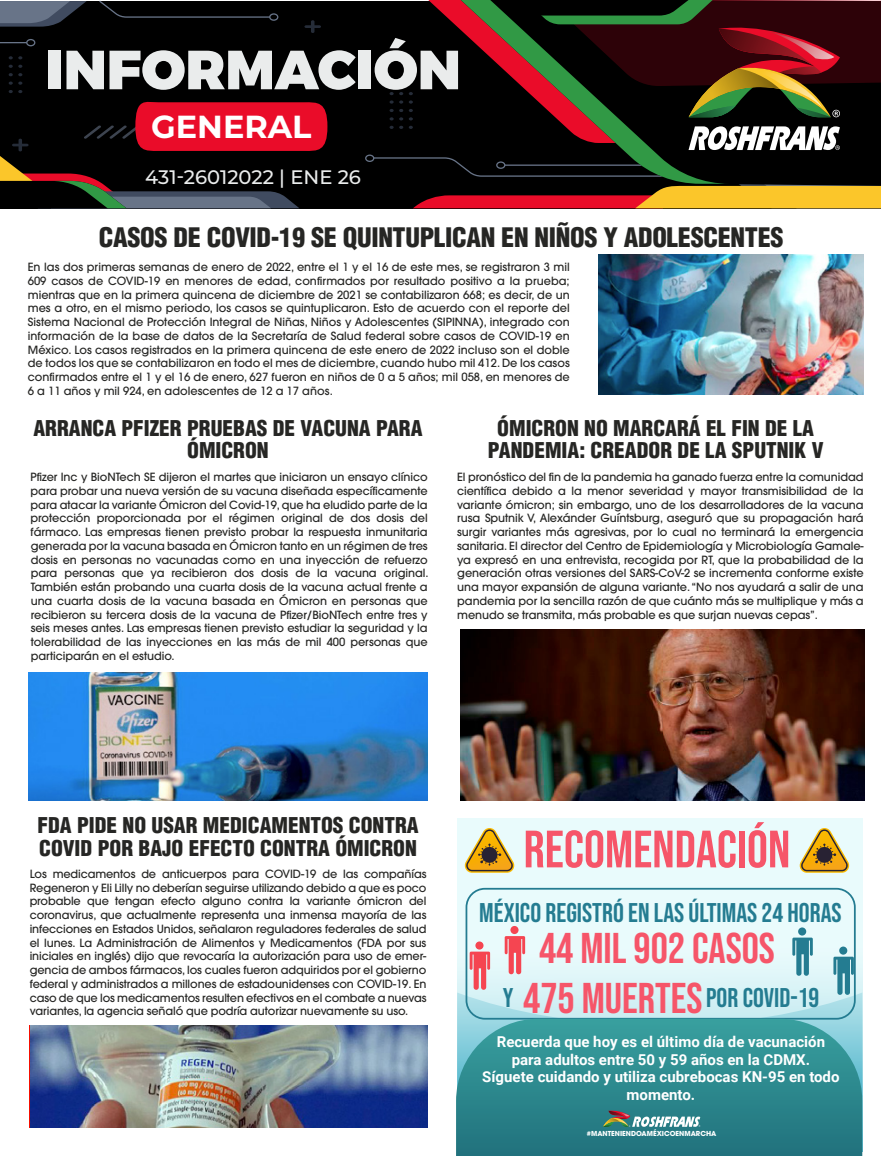
<style>
.page{position:relative;width:881px;height:1156px;background:#fff}
.page>*{position:absolute;margin:0;border:0;box-sizing:border-box;transform-origin:0 0}
.t1{font:900 55px "Montserrat";color:#eaecec}
.t2{font:52.38px "Bebas Neue";color:#f65569}
.t3{font:43px "Bebas Neue";color:#f65569}
.t4{font:700 31.88px "Montserrat";color:#fff}
.t5{font:27.12px "Bebas Neue";color:#247c91}
.t6{font:900 condensed 26.25px "Helvetica";letter-spacing:-.015em;color:#262624}
.t7{font:900 condensed 21.25px/22.5px "Helvetica";color:#262624;text-align:center}
.t8{font:500 19.5px "Montserrat";color:#eaecec}
.t9{font:700 15px/17.5px "Roboto";color:#fff;text-align:center}
.t10{font:500 11.25px/13.8px "Avant Garde";letter-spacing:-.005em;color:#262624;text-align:justify}
.t11{font:700 6.88px "Avant Garde";color:#fff}
.s1{font-size:43px;color:#f65569}
</style>
<div class="page">
<img style="left:598px;top:254px;width:265px;height:140px">
<img style="left:29px;top:672px;width:398px;height:128px">
<img style="left:460px;top:629px;width:404px;height:171px">
<img style="left:31px;top:1025px;width:396px;height:102px">
<div style="left:457px;top:818px;width:405px;height:334px;background:linear-gradient(to right,#e8fafb,#e5f9fa)"></div>
<svg style="left:457px;top:992px;width:405px;height:26px;background:#c8ebf0"></svg>
<div style="left:465px;top:888px;width:390px;height:131px;border:2px solid #247c91;border-radius:18px"></div>
<svg style="left:797px;top:927px;width:9px;height:8px"></svg>
<svg style="left:792px;top:937px;width:20px;height:38px"></svg>
<svg style="left:838px;top:946px;width:9px;height:8px"></svg>
<svg style="left:833px;top:956px;width:20px;height:39px"></svg>
<div style="left:475px;top:941px;width:8px;height:8px;background:#f54551;border-radius:50%"></div>
<svg style="left:469px;top:951px;width:21px;height:38px"></svg>
<div style="left:510px;top:926px;width:8px;height:8px;background:#f54551;border-radius:50%"></div>
<svg style="left:504px;top:936px;width:21px;height:38px"></svg>
<svg style="left:464px;top:828px;width:50px;height:44px;background:#c9ad66"></svg>
<svg style="left:799px;top:828px;width:50px;height:44px;background:#c9ad66"></svg>
<svg style="left:456px;top:1018px;width:406px;height:138px;background:#318c91"></svg>
<svg style="left:603px;top:1110px;width:97px;height:16px"></svg>
<div style="left:0;top:1px;width:880px;height:207px;background:#000"></div>
<svg style="left:389px;top:92px;width:4px;height:28px"></svg>
<svg style="left:399px;top:92px;width:14px;height:28px"></svg>
<svg style="left:9px;top:56px;width:13px;height:3px"></svg>
<svg style="left:9px;top:65px;width:13px;height:11px"></svg>
<svg style="left:304px;top:20px;width:17px;height:13px"></svg>
<svg style="left:0;top:42px;width:26px;height:1px"></svg>
<div style="left:26px;top:39px;width:9px;height:7px;border:1px solid #687488;border-radius:50%"></div>
<div style="left:269px;top:13px;width:9px;height:8px;border:1px solid #687488;border-radius:50%"></div>
<svg style="left:99px;top:0;width:172px;height:18px"></svg>
<div style="left:365px;top:154px;width:9px;height:8px;border:1px solid #687488;border-radius:50%"></div>
<svg style="left:428px;top:0;width:31px;height:29px"></svg>
<svg style="left:459px;top:0;width:255px;height:126px"></svg>
<svg style="left:0;top:1px;width:87px;height:26px"></svg>
<svg style="left:0;top:82px;width:327px;height:126px"></svg>
<svg style="left:372px;top:126px;width:508px;height:82px"></svg>
<svg style="left:511px;top:0;width:369px;height:117px"></svg>
<h1 class="t1" style="left:45px;top:23px;width:416px">INFORMACIÓN</h1>
<h3 class="t4" style="left:151px;top:103px;width:162px">GENERAL</h3>
<h3 class="t8" style="left:145px;top:164px;width:217px">431-26012022 | ENE 26</h3>
<h3 class="t6" style="left:99px;top:220px;width:686px">CASOS DE COVID-19 SE QUINTUPLICAN EN NIÑOS Y ADOLESCENTES</h3>
<p class="t10" style="left:28px;top:260px;width:543px">En las dos primeras semanas de enero de 2022, entre el 1 y el 16 de este mes, se registraron 3 mil 609 casos de COVID-19 en menores de edad, confirmados por resultado positivo a la prueba; mientras que en la primera quincena de diciembre de 2021 se contabilizaron 668; es decir, de un mes a otro, en el mismo periodo, los casos se quintuplicaron. Esto de acuerdo con el reporte del Sistema Nacional de Protección Integral de Niñas, Niños y Adolescentes (SIPINNA), integrado con información de la base de datos de la Secretaría de Salud federal sobre casos de COVID-19 en México. Los casos registrados en la primera quincena de este enero de 2022 incluso son el doble de todos los que se contabilizaron en todo el mes de diciembre, cuando hubo mil 412. De los casos confirmados entre el 1 y el 16 de enero, 627 fueron en niños de 0 a 5 años; mil 058, en menores de 6 a 11 años y mil 924, en adolescentes de 12 a 17 años.</p>
<h3 class="t7" style="left:33px;top:416px;width:390px">ARRANCA PFIZER PRUEBAS DE VACUNA PARA<br>ÓMICRON</h3>
<p class="t10" style="left:31px;top:470px;width:399px">Pfizer Inc y BioNTech SE dijeron el martes que iniciaron un ensayo clínico para probar una nueva versión de su vacuna diseñada específicamente para atacar la variante Ómicron del Covid-19, que ha eludido parte de la protección proporcionada por el régimen original de dos dosis del fármaco. Las empresas tienen previsto probar la respuesta inmunitaria generada por la vacuna basada en Ómicron tanto en un régimen de tres dosis en personas no vacunadas como en una inyección de refuerzo para personas que ya recibieron dos dosis de la vacuna original.<br>También están probando una cuarta dosis de la vacuna actual frente a una cuarta dosis de la vacuna basada en Ómicron en personas que recibieron su tercera dosis de la vacuna de Pfizer/BioNTech entre tres y seis meses antes. Las empresas tienen previsto estudiar la seguridad y la tolerabilidad de las inyecciones en las más de mil 400 personas que participarán en el estudio.</p>
<h3 class="t7" style="left:488px;top:416px;width:337px">ÓMICRON NO MARCARÁ EL FIN DE LA<br>PANDEMIA: CREADOR DE LA SPUTNIK V</h3>
<p class="t10" style="left:457px;top:470px;width:408px">El pronóstico del fin de la pandemia ha ganado fuerza entre la comunidad científica debido a la menor severidad y mayor transmisibilidad de la variante ómicron; sin embargo, uno de los desarrolladores de la vacuna rusa Sputnik V, Alexánder Guíntsburg, aseguró que su propagación hará surgir variantes más agresivas, por lo cual no terminará la emergencia sanitaria. El director del Centro de Epidemiología y Microbiología Gamale&shy;ya expresó en una entrevista, recogida por RT, que la probabilidad de la generación otras versiones del SARS-CoV-2 se incrementa conforme existe una mayor expansión de alguna variante. “No nos ayudará a salir de una pandemia por la sencilla razón de que cuánto más se multiplique y más a menudo se transmita, más probable es que surjan nuevas cepas”.</p>
<h3 class="t7" style="left:37px;top:814px;width:382px;text-align:left">FDA PIDE NO USAR MEDICAMENTOS CONTRA<br>COVID POR BAJO EFECTO CONTRA ÓMICRON</h3>
<p class="t10" style="left:30px;top:867px;width:398px">Los medicamentos de anticuerpos para COVID-19 de las compañías Regeneron y Eli Lilly no deberían seguirse utilizando debido a que es poco probable que tengan efecto alguno contra la variante ómicron del coronavirus, que actualmente representa una inmensa mayoría de las infecciones en Estados Unidos, señalaron reguladores federales de salud el lunes. La Administración de Alimentos y Medicamentos (FDA por sus iniciales en inglés) dijo que revocaría la autorización para uso de emer&shy;gencia de ambos fármacos, los cuales fueron adquiridos por el gobierno federal y administrados a millones de estadounidenses con COVID-19. En caso de que los medicamentos resulten efectivos en el combate a nuevas variantes, la agencia señaló que podría autorizar nuevamente su uso.</p>
<h2 class="t2" style="left:523px;top:819px;width:268px">RECOMENDACIÓN</h2>
<h3 class="t5" style="left:479px;top:897px;width:363px">MÉXICO REGISTRÓ EN LAS ÚLTIMAS 24 HORAS</h3>
<h3 class="t3" style="left:539px;top:923px;width:237px">44 MIL 902 CASOS</h3>
<h3 class="t5" style="left:502px;top:982px;width:318px">Y <span class="s1">475 MUERTES</span> POR COVID-19</h3>
<h3 class="t9" style="left:482px;top:1032px;width:358px">Recuerda que hoy es el último día de vacunación para adultos entre 50 y 59 años en la CDMX.<br>Síguete cuidando y utiliza cubrebocas KN-95 en todo momento.</h3>
<p class="t11" style="left:586px;top:1129px;width:131px">#MANTENIENDOAMÉXICOENMARCHA</p>
</div>
